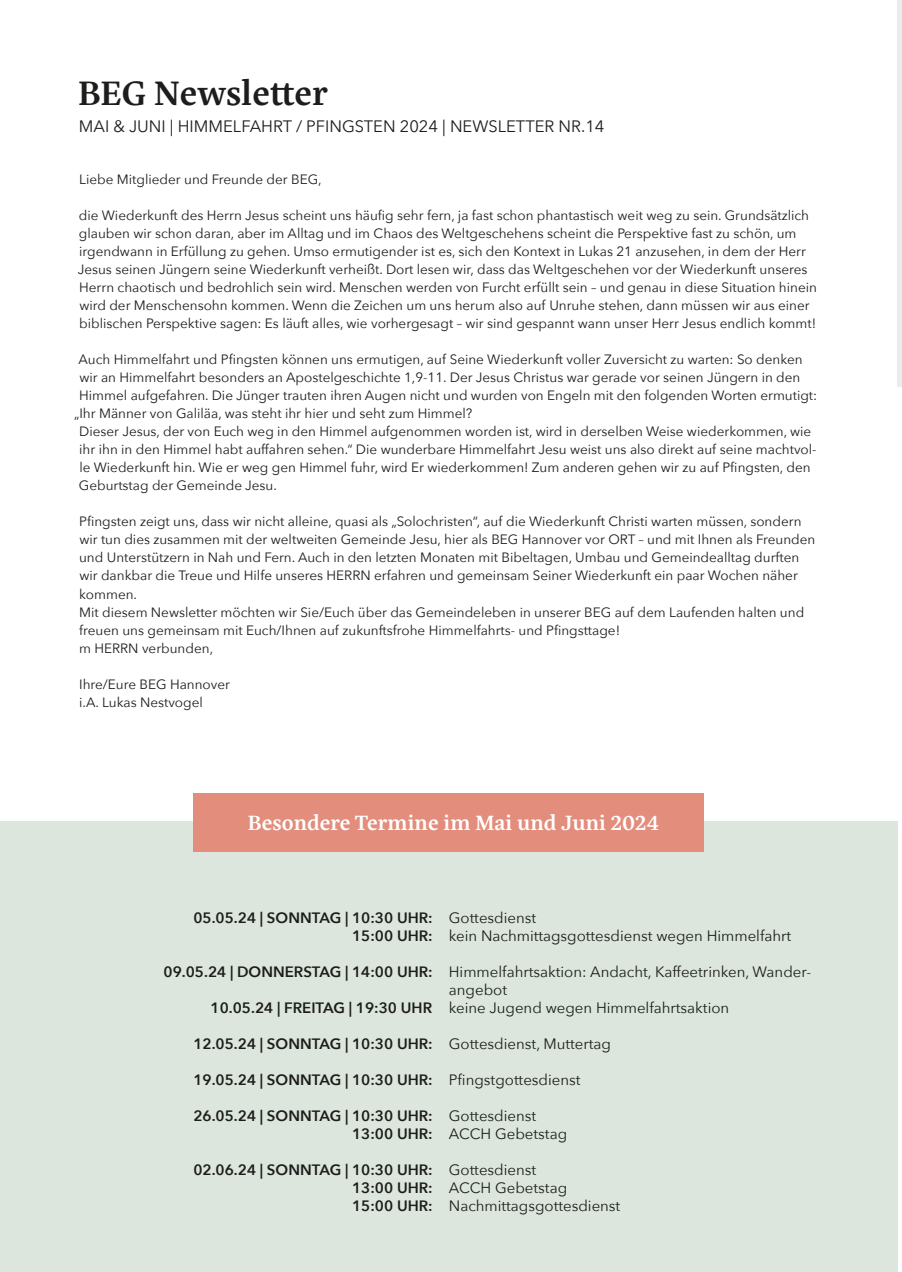
<style>
.page{position:relative;width:902px;height:1272px;background:#fff}
.page>*{position:absolute;margin:0;border:0;box-sizing:border-box;transform-origin:0 0}
.t1{font:600 34.5px "Eskorte Latin";color:#1d1d1b}
.t2{font:600 21px "Eskorte Latin";color:#fff}
.t3{font:16.5px "Avenir Next";color:#1d1d1b}
.t4{font:15px/18px "Avenir Next";color:#1d1d1b}
.t5{font:600 15px/18px "Avenir Next";color:#1d1d1b;text-align:right}
.t6{font:13.5px/18px "Avenir Next";color:#1d1d1b}
</style>
<div class="page">
<hr style="left:897px;top:0;width:4px;height:387px;background:#e8eee9">
<div style="left:0;top:821px;width:897px;height:450px;background:#dce6dd"></div>
<div style="left:193px;top:793px;width:511px;height:58px;background:#e38d7d"></div>
<h1 class="t1" style="left:78px;top:73px;width:251px">BEG Newsletter</h1>
<p class="t3" style="left:79px;top:113px;width:527px">MAI &amp; JUNI | HIMMELFAHRT / PFINGSTEN 2024 | NEWSLETTER NR.14</p>
<p class="t6" style="left:79px;top:170px;width:244px">Liebe Mitglieder und Freunde der BEG,</p>
<p class="t6" style="left:78px;top:206px;width:740px">die Wiederkunft des Herrn Jesus scheint uns häufig sehr fern, ja fast schon phantastisch weit weg zu sein. Grundsätzlich glauben wir schon daran, aber im Alltag und im Chaos des Weltgeschehens scheint die Perspektive fast zu schön, um irgendwann in Erfüllung zu gehen. Umso ermutigender ist es, sich den Kontext in Lukas 21 anzusehen, in dem der Herr Jesus seinen Jüngern seine Wiederkunft verheißt. Dort lesen wir, dass das Weltgeschehen vor der Wiederkunft unseres Herrn chaotisch und bedrohlich sein wird. Menschen werden von Furcht erfüllt sein – und genau in diese Situation hinein wird der Menschensohn kommen. Wenn die Zeichen um uns herum also auf Unruhe stehen, dann müssen wir aus einer biblischen Perspektive sagen: Es läuft alles, wie vorhergesagt – wir sind gespannt wann unser Herr Jesus endlich kommt!</p>
<p class="t6" style="left:78px;top:350px;width:725px">Auch Himmelfahrt und Pfingsten können uns ermutigen, auf Seine Wiederkunft voller Zuversicht zu warten: So denken</p>
<p class="t6" style="left:79px;top:368px;width:722px">wir an Himmelfahrt besonders an Apostelgeschichte 1,9-11. Der Jesus Christus war gerade vor seinen Jüngern in den</p>
<p class="t6" style="left:79px;top:386px;width:739px">Himmel aufgefahren. Die Jünger trauten ihren Augen nicht und wurden von Engeln mit den folgenden Worten ermutigt:</p>
<p class="t6" style="left:74px;top:404px;width:399px">„Ihr Männer von Galiläa, was steht ihr hier und seht zum Himmel?</p>
<p class="t6" style="left:79px;top:422px;width:733px">Dieser Jesus, der von Euch weg in den Himmel aufgenommen worden ist, wird in derselben Weise wiederkommen, wie</p>
<p class="t6" style="left:79px;top:440px;width:738px">ihr ihn in den Himmel habt auffahren sehen.“ Die wunderbare Himmelfahrt Jesu weist uns also direkt auf seine machtvol-</p>
<p class="t6" style="left:79px;top:458px;width:732px">le Wiederkunft hin. Wie er weg gen Himmel fuhr, wird Er wiederkommen! Zum anderen gehen wir zu auf Pfingsten, den</p>
<p class="t6" style="left:79px;top:476px;width:199px">Geburtstag der Gemeinde Jesu.</p>
<p class="t6" style="left:79px;top:512px;width:737px">Pfingsten zeigt uns, dass wir nicht alleine, quasi als „Solochristen“, auf die Wiederkunft Christi warten müssen, sondern wir tun dies zusammen mit der weltweiten Gemeinde Jesu, hier als BEG Hannover vor ORT – und mit Ihnen als Freunden und Unterstützern in Nah und Fern. Auch in den letzten Monaten mit Bibeltagen, Umbau und Gemeindealltag durften wir dankbar die Treue und Hilfe unseres HERRN erfahren und gemeinsam Seiner Wiederkunft ein paar Wochen näher kommen.<br>Mit diesem Newsletter möchten wir Sie/Euch über das Gemeindeleben in unserer BEG auf dem Laufenden halten und freuen uns gemeinsam mit Euch/Ihnen auf zukunftsfrohe Himmelfahrts- und Pfingsttage!<br>m HERRN verbunden,</p>
<p class="t6" style="left:79px;top:674px;width:152px">Ihre/Eure BEG Hannover i.A. Lukas Nestvogel</p>
<h2 class="t2" style="left:248px;top:810px;width:413px">Besondere Termine im Mai und Juni 2024</h2>
<p class="t5" style="left:193px;top:908px;width:241px">05.05.24 | SONNTAG | 10:30 UHR:<br>15:00 UHR:</p>
<p class="t5" style="left:163px;top:962px;width:271px">09.05.24 | DONNERSTAG | 14:00 UHR:</p>
<p class="t5" style="left:210px;top:998px;width:223px">10.05.24 | FREITAG | 19:30 UHR</p>
<p class="t5" style="left:193px;top:1034px;width:241px">12.05.24 | SONNTAG | 10:30 UHR:</p>
<p class="t5" style="left:193px;top:1070px;width:241px">19.05.24 | SONNTAG | 10:30 UHR:</p>
<p class="t5" style="left:193px;top:1106px;width:241px">26.05.24 | SONNTAG | 10:30 UHR:<br>13:00 UHR:</p>
<p class="t5" style="left:352px;top:1160px;width:82px;text-align:justify;text-indent:-159px">02.06.24 | SONNTAG | 10:30 UHR:<br>13:00 UHR:<br>15:00 UHR:</p>
<p class="t4" style="left:449px;top:907px;width:344px">Gottesdienst<br>kein Nachmittagsgottesdienst wegen Himmelfahrt</p>
<p class="t4" style="left:449px;top:961px;width:364px">Himmelfahrtsaktion: Andacht, Kaffeetrinken, Wander&shy;angebot<br>keine Jugend wegen Himmelfahrtsaktion</p>
<p class="t4" style="left:449px;top:1033px;width:164px">Gottesdienst, Muttertag</p>
<p class="t4" style="left:449px;top:1069px;width:133px">Pfingstgottesdienst</p>
<p class="t4" style="left:449px;top:1105px;width:120px">Gottesdienst<br>ACCH Gebetstag</p>
<p class="t4" style="left:449px;top:1159px;width:173px">Gottesdienst<br>ACCH Gebetstag<br>Nachmittagsgottesdienst</p>
</div>
